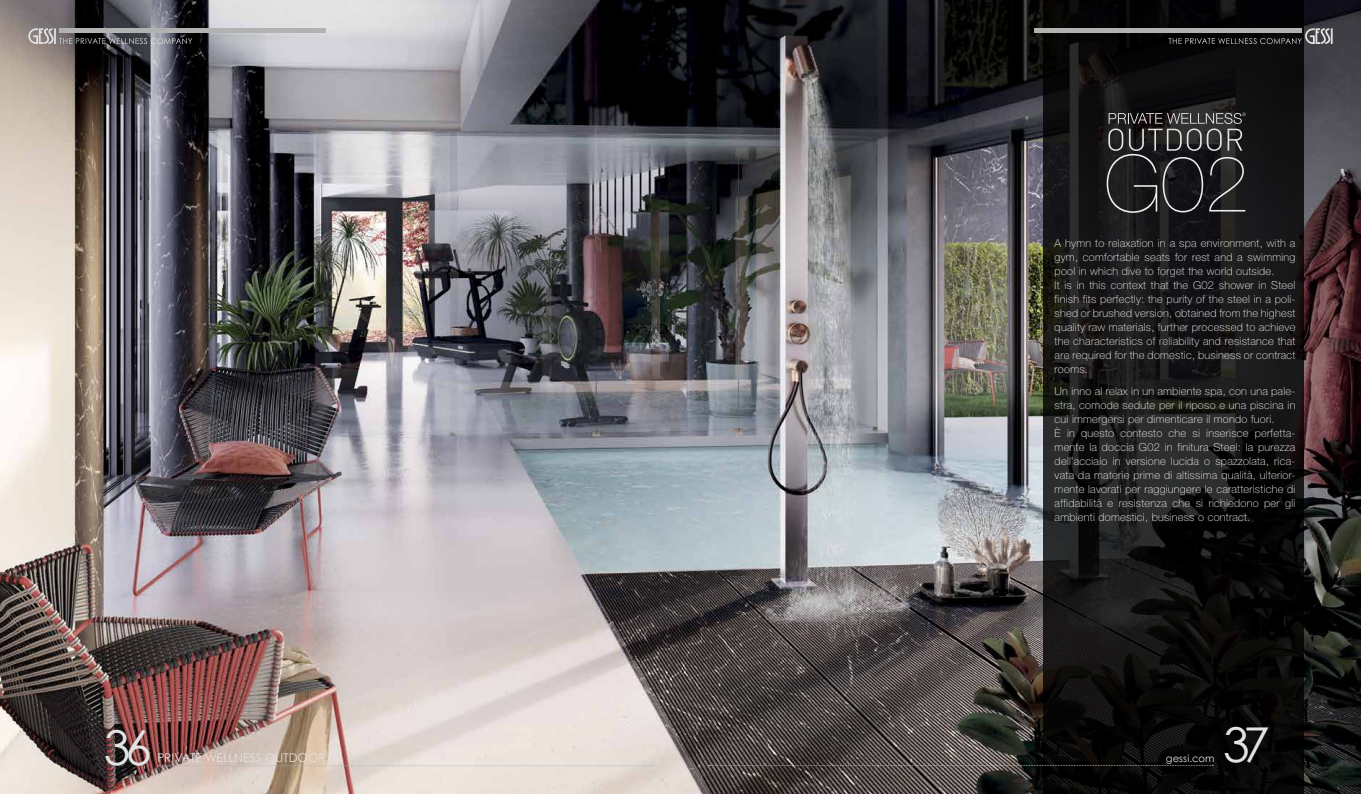
<style>
.page{position:relative;width:1361px;height:794px;background:#fff}
.page>*{position:absolute;margin:0;border:0;box-sizing:border-box;transform-origin:0 0}
.t1{font:200 78.8px "Helvetica Neue LT Std";color:#ededed}
.t2{font:48px "Century Gothic";color:#e3e3e3}
.t3{font:12px "Century Gothic";color:#e3e3e3}
.t4{font:100 11px/14px "Helvetica Neue LT Std";letter-spacing:.025em;color:#fff}
.t5{font:10px "Century Gothic";letter-spacing:.015em;color:#e3e3e3}
</style>
<div class="page">
<img style="left:0;top:0;width:1361px;height:794px">
<svg style="left:1043px;top:0;width:260px;height:794px;background:#121212"></svg>
<svg style="left:1108px;top:113px;width:138px;height:38px;background:#464545"></svg>
<div style="left:59px;top:28px;width:267px;height:5px;background:#b3b2b2"></div>
<svg style="left:28px;top:28px;width:164px;height:16px"></svg>
<div style="left:1035px;top:28px;width:267px;height:5px;background:#b3b2b2"></div>
<svg style="left:1168px;top:28px;width:164px;height:16px"></svg>
<svg style="left:158px;top:765px;width:495px;height:1px"></svg>
<svg style="left:709px;top:765px;width:504px;height:1px"></svg>
<h1 class="t1" style="left:1104px;top:138px;width:146px">G02</h1>
<p class="t4" style="left:1054px;top:236px;width:242px">A hymn to relaxation in a spa environment, with a gym, comfortable seats for rest and a swimming pool in which dive to forget the world outside.<br>It is in this context that the G02 shower in Steel finish fits perfectly: the purity of the steel in a poli&shy;shed or brushed version, obtained from the highest quality raw materials, further processed to achieve the characteristics of reliability and resistance that are required for the domestic, business or contract rooms.</p>
<p class="t4" style="left:1054px;top:384px;width:242px">Un inno al relax in un ambiente spa, con una pale&shy;stra, comode sedute per il riposo e una piscina in cui immergersi per dimenticare il mondo fuori.<br>È in questo contesto che si inserisce perfetta&shy;mente la doccia G02 in finitura Steel: la purezza dell’acciaio in versione lucida o spazzolata, rica&shy;vata da materie prime di altissima qualità, ulterior&shy;mente lavorati per raggiungere le caratteristiche di affidabilità e resistenza che si richiedono per gli ambienti domestici, business o contract.</p>
<h2 class="t2" style="left:104px;top:714px;width:49px">36</h2>
<p class="t3" style="left:157px;top:749px;width:170px">PRIVATE WELLNESS OUTDOOR</p>
<p class="t5" style="left:1166px;top:752px;width:50px">gessi.com</p>
<h2 class="t2" style="left:1223px;top:711px;width:48px">37</h2>
</div>
